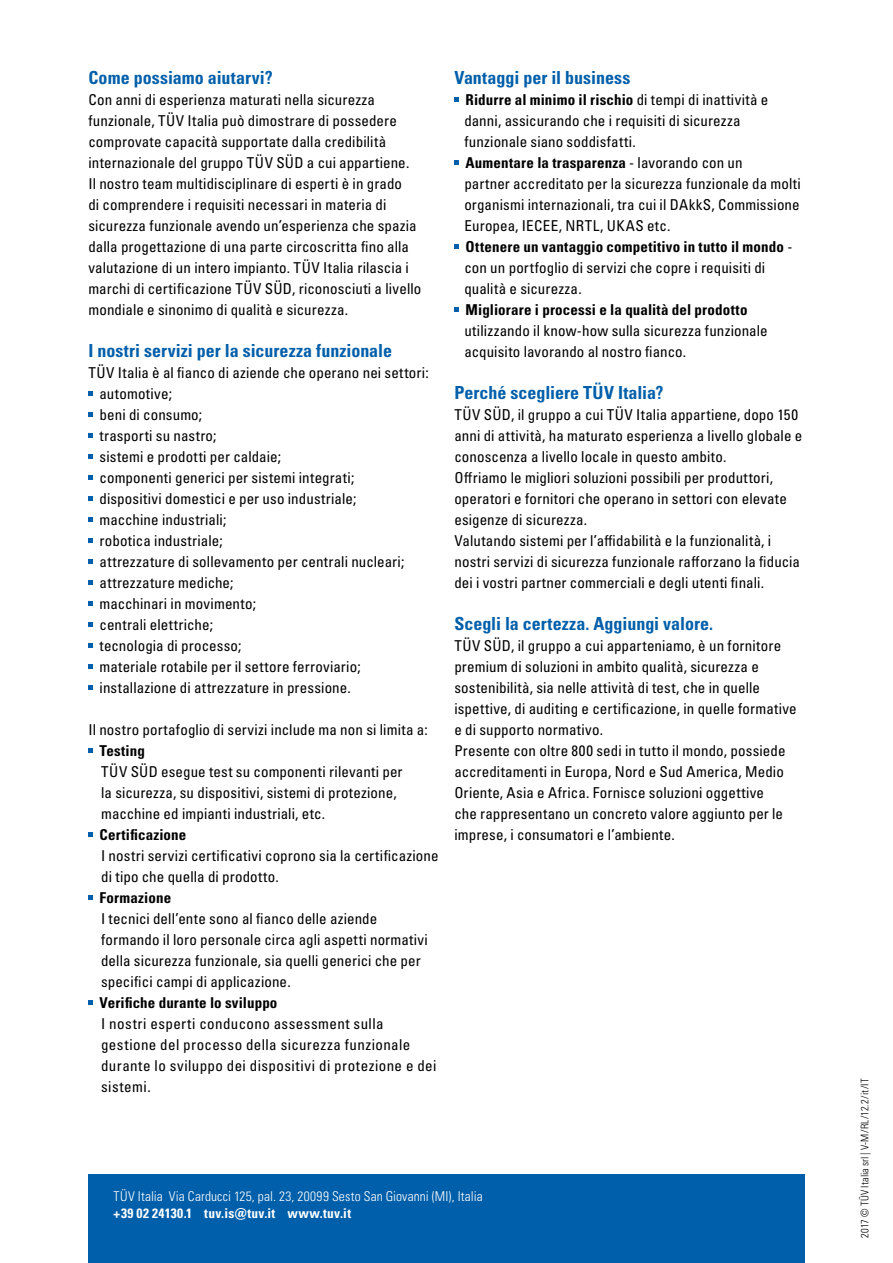
<style>
.page{position:relative;width:893px;height:1263px;background:#fff}
.page>*{position:absolute;margin:0;border:0;box-sizing:border-box;transform-origin:0 0}
.t1{font:18px "Univers LTCYR 67 Bold Cond";color:#005faa}
.t2{font:condensed 15px/21px "Univers LTCYR 57";letter-spacing:.01em;color:#000}
.t3{font:15px "Univers LTCYR 67 Bold Cond";letter-spacing:.01em;color:#000}
.t4{font:condensed 15px/21px "Univers LTCYR 57";letter-spacing:.03em;color:#000}
.t5{font:13.5px "Univers LTCYR 47 Light Cond";letter-spacing:.015em;color:#fff}
.t6{font:13.5px "Univers LTCYR 67 Bold Cond";letter-spacing:.025em;color:#fff}
.t7{font:10.5px "Univers LTCYR 47 Light Cond";letter-spacing:.01em;color:#000}
.s1{font-family:"Univers LTCYR 57";font-stretch:condensed}
</style>
<div class="page">
<svg style="left:88px;top:392px;width:5px;height:4px"></svg>
<svg style="left:88px;top:412px;width:5px;height:5px"></svg>
<svg style="left:88px;top:434px;width:5px;height:4px"></svg>
<svg style="left:88px;top:454px;width:5px;height:5px"></svg>
<svg style="left:88px;top:476px;width:5px;height:4px"></svg>
<svg style="left:88px;top:496px;width:5px;height:5px"></svg>
<svg style="left:88px;top:518px;width:5px;height:4px"></svg>
<svg style="left:88px;top:538px;width:5px;height:5px"></svg>
<svg style="left:88px;top:560px;width:5px;height:4px"></svg>
<svg style="left:88px;top:580px;width:5px;height:5px"></svg>
<svg style="left:88px;top:602px;width:5px;height:4px"></svg>
<svg style="left:88px;top:622px;width:5px;height:5px"></svg>
<svg style="left:88px;top:644px;width:5px;height:4px"></svg>
<svg style="left:88px;top:664px;width:5px;height:5px"></svg>
<svg style="left:88px;top:686px;width:5px;height:4px"></svg>
<svg style="left:88px;top:748px;width:5px;height:5px"></svg>
<svg style="left:88px;top:832px;width:5px;height:5px"></svg>
<svg style="left:88px;top:896px;width:5px;height:4px"></svg>
<svg style="left:88px;top:1001px;width:5px;height:4px"></svg>
<svg style="left:454px;top:98px;width:5px;height:4px"></svg>
<svg style="left:454px;top:160px;width:5px;height:5px"></svg>
<svg style="left:454px;top:244px;width:5px;height:5px"></svg>
<svg style="left:454px;top:308px;width:5px;height:4px"></svg>
<div style="left:88px;top:1174px;width:717px;height:89px;background:#005faa"></div>
<p class="t1" style="left:88px;top:67px;width:186px">Come possiamo aiutarvi?</p>
<p class="t2" style="left:88px;top:89px;width:335px">Con anni di esperienza maturati nella sicurezza funzionale, TÜV Italia può dimostrare di possedere comprovate capacità supportate dalla credibilità internazionale del gruppo TÜV SÜD a cui appartiene.<br>Il nostro team multidisciplinare di esperti è in grado<br>di comprendere i requisiti necessari in materia di sicurezza funzionale avendo un’esperienza che spazia dalla progettazione di una parte circoscritta fino alla valutazione di un intero impianto. TÜV Italia rilascia i marchi di certificazione TÜV SÜD, riconosciuti a livello mondiale e sinonimo di qualità e sicurezza.</p>
<p class="t1" style="left:88px;top:340px;width:305px">I nostri servizi per la sicurezza funzionale</p>
<p class="t2" style="left:100px;top:362px;width:331px;text-indent:-11px">TÜV Italia è al fianco di aziende che operano nei settori: automotive;<br>beni di consumo;<br>trasporti su nastro;<br>sistemi e prodotti per caldaie;<br>componenti generici per sistemi integrati;<br>dispositivi domestici e per uso industriale;<br>macchine industriali;<br>robotica industriale;<br>attrezzature di sollevamento per centrali nucleari; attrezzature mediche;<br>macchinari in movimento;<br>centrali elettriche;<br>tecnologia di processo;<br>materiale rotabile per il settore ferroviario; installazione di attrezzature in pressione.</p>
<p class="t2" style="left:88px;top:719px;width:341px">Il nostro portafoglio di servizi include ma non si limita a:</p>
<p class="t3" style="left:100px;top:741px;width:47px">Testing</p>
<p class="t2" style="left:101px;top:761px;width:303px">TÜV SÜD esegue test su componenti rilevanti per la sicurezza, su dispositivi, sistemi di protezione, macchine ed impianti industriali, etc.</p>
<p class="t3" style="left:100px;top:825px;width:88px">Certificazione</p>
<p class="t2" style="left:101px;top:845px;width:339px">I nostri servizi certificativi coprono sia la certificazione di tipo che quella di prodotto.</p>
<p class="t3" style="left:100px;top:888px;width:73px">Formazione</p>
<p class="t2" style="left:101px;top:908px;width:328px">I tecnici dell’ente sono al fianco delle aziende formando il loro personale circa agli aspetti normativi della sicurezza funzionale, sia quelli generici che per specifici campi di applicazione.</p>
<p class="t3" style="left:100px;top:993px;width:179px">Verifiche durante lo sviluppo</p>
<p class="t4" style="left:101px;top:1013px;width:337px">I nostri esperti conducono assessment sulla gestione del processo della sicurezza funzionale durante lo sviluppo dei dispositivi di protezione e dei sistemi.</p>
<p class="t1" style="left:454px;top:67px;width:177px">Vantaggi per il business</p>
<p class="t3" style="left:466px;top:90px;width:304px">Ridurre al minimo il rischio <span class="s1">di tempi di inattività e</span></p>
<p class="t2" style="left:464px;top:110px;width:278px">danni, assicurando che i requisiti di sicurezza funzionale siano soddisfatti.</p>
<p class="t3" style="left:466px;top:153px;width:279px">Aumentare la trasparenza <span class="s1">- lavorando con un</span></p>
<p class="t2" style="left:464px;top:173px;width:338px;text-align:justify">partner accreditato per la sicurezza funzionale da molti organismi internazionali, tra cui il DAkkS, Commissione Europea, IECEE, NRTL, UKAS etc.</p>
<p class="t3" style="left:466px;top:237px;width:328px">Ottenere un vantaggio competitivo in tutto il mondo <span class="s1">-</span></p>
<p class="t2" style="left:464px;top:257px;width:302px">con un portfoglio di servizi che copre i requisiti di qualità e sicurezza.</p>
<p class="t3" style="left:466px;top:300px;width:283px">Migliorare i processi e la qualità del prodotto</p>
<p class="t2" style="left:464px;top:320px;width:305px">utilizzando il know-how sulla sicurezza funzionale acquisito lavorando al nostro fianco.</p>
<p class="t1" style="left:454px;top:382px;width:210px">Perché scegliere TÜV Italia?</p>
<p class="t2" style="left:454px;top:404px;width:349px">TÜV SÜD, il gruppo a cui TÜV Italia appartiene, dopo 150 anni di attività, ha maturato esperienza a livello globale e conoscenza a livello locale in questo ambito.<br>Offriamo le migliori soluzioni possibili per produttori, operatori e fornitori che operano in settori con elevate esigenze di sicurezza.<br>Valutando sistemi per l’affidabilità e la funzionalità, i nostri servizi di sicurezza funzionale rafforzano la fiducia dei i vostri partner commerciali e degli utenti finali.</p>
<p class="t1" style="left:454px;top:613px;width:260px">Scegli la certezza. Aggiungi valore.</p>
<p class="t2" style="left:454px;top:635px;width:344px">TÜV SÜD, il gruppo a cui apparteniamo, è un fornitore premium di soluzioni in ambito qualità, sicurezza e sostenibilità, sia nelle attività di test, che in quelle ispettive, di auditing e certificazione, in quelle formative e di supporto normativo.<br>Presente con oltre 800 sedi in tutto il mondo, possiede accreditamenti in Europa, Nord e Sud America, Medio Oriente, Asia e Africa. Fornisce soluzioni oggettive<br>che rappresentano un concreto valore aggiunto per le imprese, i consumatori e l’ambiente.</p>
<p class="t5" style="left:114px;top:1187px;width:371px">TÜV Italia Via Carducci 125, pal. 23, 20099 Sesto San Giovanni (MI), Italia</p>
<p class="t6" style="left:114px;top:1204px;width:239px">+39 02 24130.1 tuv.is@tuv.it www.tuv.it</p>
<p class="t7" style="left:858px;top:1238px;width:161px;rotate:-90deg">2017 © TÜV Italia srl | V-M/RL/12.2/it/IT</p>
</div>
